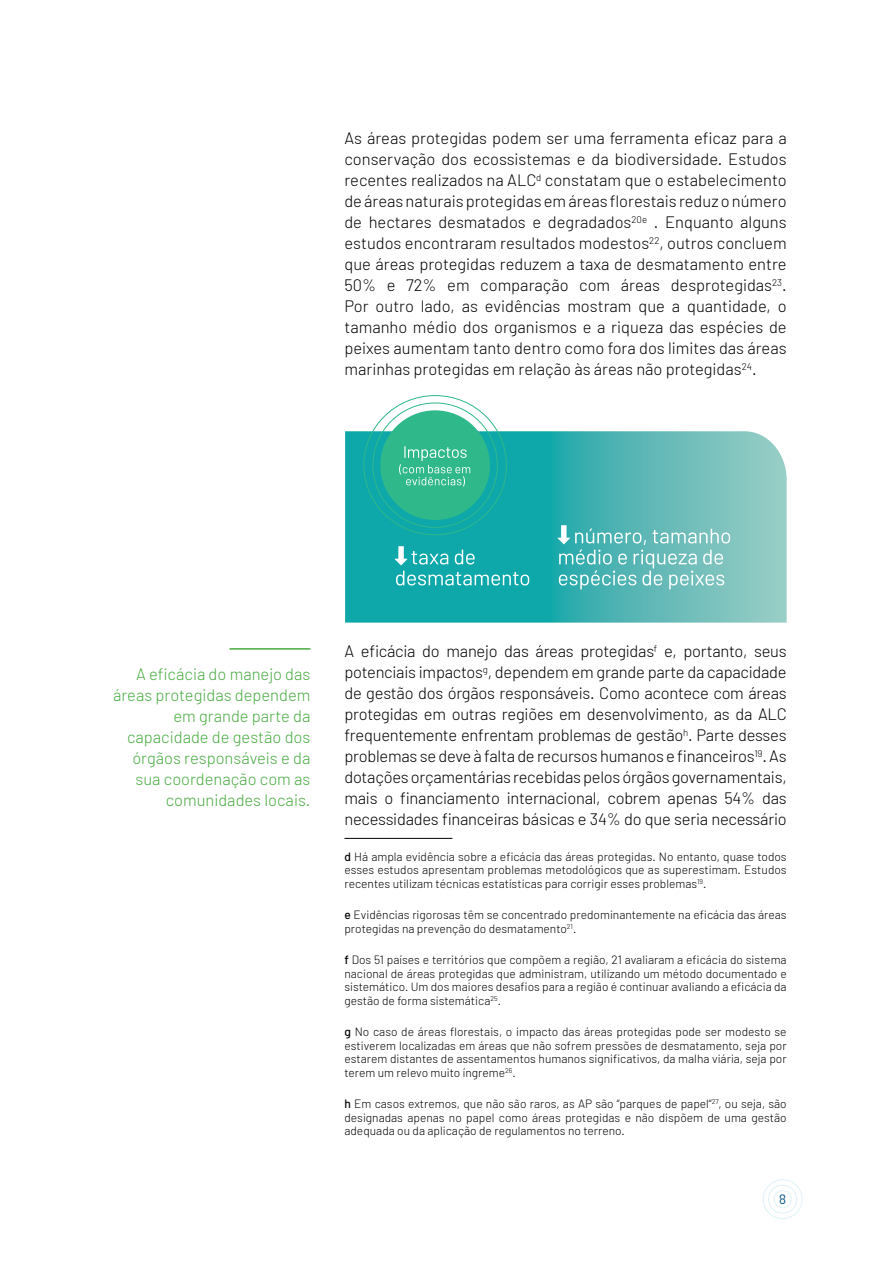
<style>
.page{position:relative;width:893px;height:1263px;background:#fff}
.page>*{position:absolute;margin:0;border:0;box-sizing:border-box;transform-origin:0 0}
.t1{font:300 16.5px/21px "Barlow";letter-spacing:-.015em;color:#000;text-align:justify}
.t2{font:300 16.5px/21px "Barlow";color:#49aa42;text-align:right}
.t3{font:13.5px "Barlow";color:#005288}
.t4{font:300 12px/13.5px "Barlow";color:#000;text-align:justify}
.s1{font-weight:500}
</style>
<div class="page">
<svg style="left:763px;top:1179px;width:39px;height:40px"></svg>
<hr style="left:344px;top:838px;width:108px;height:1px;background:#000">
<hr style="left:229px;top:648px;width:81px;height:2px;background:#49aa42">
<svg style="left:345px;top:431px;width:442px;height:192px;background:#41b4b3"></svg>
<div style="left:380px;top:410px;width:110px;height:110px;background:#2fb88a;border-radius:50%"></div>
<svg style="left:399px;top:446px;width:71px;height:40px"></svg>
<svg style="left:455px;top:550px;width:20px;height:14px"></svg>
<svg style="left:396px;top:571px;width:133px;height:14px;background:#4dbec0"></svg>
<svg style="left:395px;top:546px;width:53px;height:19px"></svg>
<svg style="left:557px;top:525px;width:173px;height:64px;background:#74c2c1"></svg>
<p class="t1" style="left:344px;top:127px;width:444px">As áreas protegidas podem ser uma ferramenta eficaz para a conservação dos ecossistemas e da biodiversidade. Estudos recentes realizados na ALC<sup>d</sup> constatam que o estabelecimento de áreas naturais protegidas em áreas florestais reduz o número de hectares desmatados e degradados<sup>20e</sup> . Enquanto alguns estudos encontraram resultados modestos<sup>22</sup>, outros concluem que áreas protegidas reduzem a taxa de desmatamento entre 50% e 72% em comparação com áreas desprotegidas<sup>23</sup>.<br>Por outro lado, as evidências mostram que a quantidade, o tamanho médio dos organismos e a riqueza das espécies de peixes aumentam tanto dentro como fora dos limites das áreas marinhas protegidas em relação às áreas não protegidas<sup>24</sup>.</p>
<p class="t2" style="left:113px;top:663px;width:199px">A eficácia do manejo das áreas protegidas dependem em grande parte da capacidade de gestão dos órgãos responsáveis e da sua coordenação com as comunidades locais.</p>
<p class="t1" style="left:344px;top:640px;width:444px">A eficácia do manejo das áreas protegidas<sup>f</sup> e, portanto, seus potenciais impactos<sup>g</sup>, dependem em grande parte da capacidade de gestão dos órgãos responsáveis. Como acontece com áreas protegidas em outras regiões em desenvolvimento, as da ALC frequentemente enfrentam problemas de gestão<sup>h</sup>. Parte desses problemas se deve à falta de recursos humanos e financeiros<sup>19</sup>. As dotações orçamentárias recebidas pelos órgãos governamentais, mais o financiamento internacional, cobrem apenas 54% das necessidades financeiras básicas e 34% do que seria necessário</p>
<p class="t4" style="left:344px;top:849px;width:444px"><span class="s1">d</span> Há ampla evidência sobre a eficácia das áreas protegidas. No entanto, quase todos esses estudos apresentam problemas metodológicos que as superestimam. Estudos recentes utilizam técnicas estatísticas para corrigir esses problemas<sup>19</sup>.</p>
<p class="t4" style="left:344px;top:908px;width:444px"><span class="s1">e</span> Evidências rigorosas têm se concentrado predominantemente na eficácia das áreas protegidas na prevenção do desmatamento<sup>21</sup>.</p>
<p class="t4" style="left:344px;top:953px;width:444px"><span class="s1">f</span> Dos 51 países e territórios que compõem a região, 21 avaliaram a eficácia do sistema nacional de áreas protegidas que administram, utilizando um método documentado e sistemático. Um dos maiores desafios para a região é continuar avaliando a eficácia da gestão de forma sistemática<sup>25</sup>.</p>
<p class="t4" style="left:344px;top:1025px;width:444px"><span class="s1">g</span> No caso de áreas florestais, o impacto das áreas protegidas pode ser modesto se estiverem localizadas em áreas que não sofrem pressões de desmatamento, seja por estarem distantes de assentamentos humanos significativos, da malha viária, seja por terem um relevo muito íngreme<sup>26</sup>.</p>
<p class="t4" style="left:344px;top:1097px;width:444px"><span class="s1">h</span> Em casos extremos, que não são raros, as AP são “parques de papel“<sup>27</sup>, ou seja, são designadas apenas no papel como áreas protegidas e não dispõem de uma gestão adequada ou da aplicação de regulamentos no terreno.</p>
<p class="t3" style="left:779px;top:1190px;width:9px">8</p>
</div>
